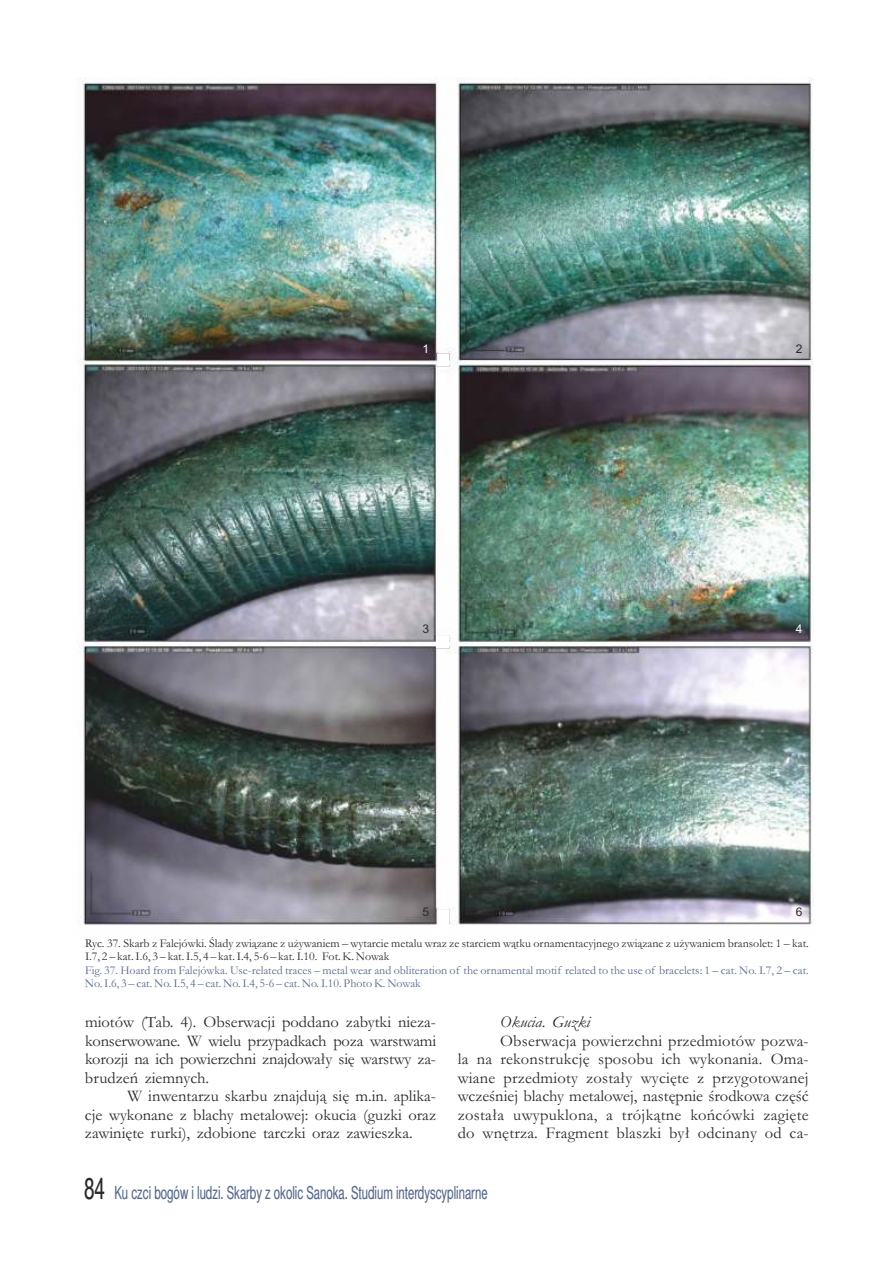
<style>
.page{position:relative;width:893px;height:1263px;background:#fff}
.page>*{position:absolute;margin:0;border:0;box-sizing:border-box;transform-origin:0 0}
.t1{font:18px "Switzer Cnd EFN";color:#56698f;scale:.79 1}
.t2{font:16.5px/18.6px "Garamond";color:#2b2a29;text-align:justify}
.t3{font:italic 16.5px "Garamond";color:#2b2a29}
.t4{font:12px/13.5px "Garamond";color:#56698f}
.t5{font:12px/13.5px "Garamond";color:#2b2a29}
.t6{font:12px "Arial";color:#2b2a29}
.t7{font:12px "Arial";color:#fefefe}
.s1{font-size:30px;color:#2b2a29}
</style>
<div class="page">
<img style="left:77px;top:78px;width:736px;height:847px">
<p class="t7" style="left:422px;top:345px;width:8px">1</p>
<p class="t6" style="left:796px;top:345px;width:8px">2</p>
<p class="t6" style="left:422px;top:624px;width:8px">3</p>
<p class="t7" style="left:796px;top:624px;width:8px">4</p>
<p class="t6" style="left:422px;top:907px;width:8px">5</p>
<p class="t6" style="left:796px;top:907px;width:8px">6</p>
<p class="t5" style="left:85px;top:937px;width:725px">Ryc. 37. Skarb z Falejówki. Ślady związane z używaniem – wytarcie metalu wraz ze starciem wątku ornamentacyjnego związane z używaniem bransolet: 1 – kat.<br>I.7, 2 – kat. I.6, 3 – kat. I.5, 4 – kat. I.4, 5-6 – kat. I.10. Fot. K. Nowak</p>
<p class="t4" style="left:85px;top:964px;width:725px">Fig. 37. Hoard from Falejówka. Use-related traces – metal wear and obliteration of the ornamental motif related to the use of bracelets: 1 – cat. No. I.7, 2 – cat.<br>No. I.6, 3 – cat. No. I.5, 4 – cat. No. I.4, 5-6 – cat. No. I.10. Photo K. Nowak</p>
<p class="t2" style="left:85px;top:1014px;width:353px">miotów (Tab. 4). Obserwacji poddano zabytki nieza&shy;konserwowane. W wielu przypadkach poza warstwami korozji na ich powierzchni znajdowały się warstwy za&shy;brudzeń ziemnych.</p>
<p class="t2" style="left:85px;top:1089px;width:353px;text-indent:43px">W inwentarzu skarbu znajdują się m.in. aplika&shy;cje wykonane z blachy metalowej: okucia (guzki oraz zawinięte rurki), zdobione tarczki oraz zawieszka.</p>
<p class="t3" style="left:500px;top:1016px;width:91px">Okucia. Guzki</p>
<p class="t2" style="left:458px;top:1033px;width:353px;text-indent:43px">Obserwacja powierzchni przedmiotów pozwa&shy;la na rekonstrukcję sposobu ich wykonania. Oma&shy;wiane przedmioty zostały wycięte z przygotowanej wcześniej blachy metalowej, następnie środkowa część została uwypuklona, a trójkątne końcówki zagięte do wnętrza. Fragment blaszki był odcinany od ca-</p>
<p class="t1" style="left:84px;top:1186px;width:512px"><span class="s1">84</span> Ku czci bogów i ludzi. Skarby z okolic Sanoka. Studium interdyscyplinarne</p>
</div>
